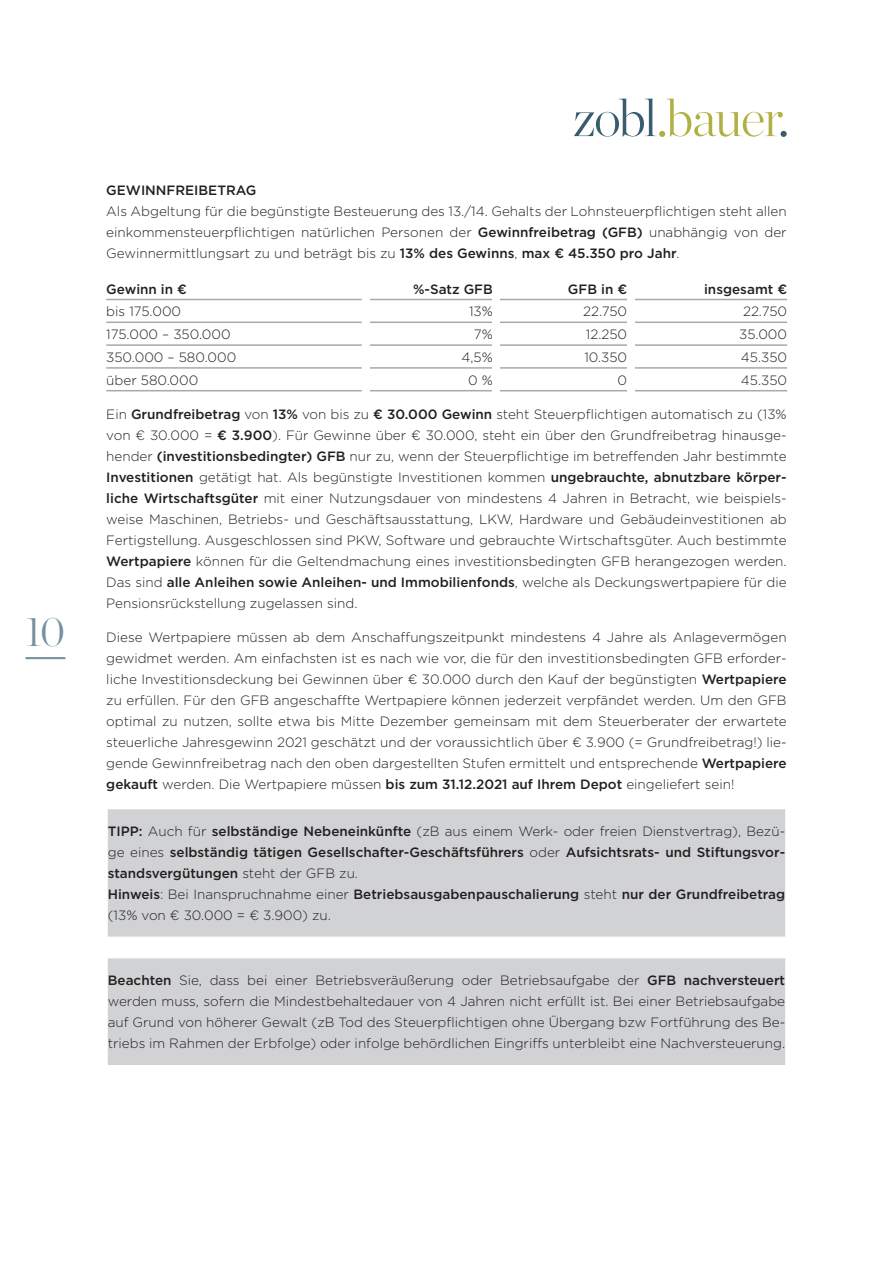
<style>
.page{position:relative;width:893px;height:1263px;background:#fff}
.page>*{position:absolute;margin:0;border:0;box-sizing:border-box;transform-origin:0 0}
.t1{font:200 42px "Chronicle Display";color:#7591a0}
.Copy_Abstand_7{font:300 13.5px/21px "Gotham";color:#231f20;text-align:justify}
.Copy{font:500 13.5px/21px "Gotham";color:#231f20;text-align:justify}
.Copy_Abstand_7-2{font:500 13.5px/21px "Gotham";color:#231f20}
.Copy_Tabelle{font:300 13.5px "Gotham";color:#231f20}
.Copy_Tabelle-2{font:500 13.5px "Gotham";color:#231f20}
.Zwischenheadline{font:500 13.5px "Gotham";color:#231f20}
.s1{font-weight:500}
.s2{font-weight:300}
</style>
<div class="page">
<svg style="left:574px;top:99px;width:209px;height:38px"></svg>
<div style="left:780px;top:131px;width:7px;height:6px;background:#395d6e;border-radius:50%"></div>
<hr style="left:26px;top:657px;width:39px;height:2px;background:#7591a0">
<hr style="left:106px;top:299px;width:255px;height:1px;background:#a8a9ad">
<hr style="left:361px;top:299px;width:132px;height:1px;background:#a8a9ad">
<hr style="left:493px;top:299px;width:134px;height:1px;background:#a8a9ad">
<hr style="left:627px;top:299px;width:160px;height:1px;background:#a8a9ad">
<hr style="left:106px;top:322px;width:255px;height:1px;background:#a8a9ad">
<hr style="left:361px;top:322px;width:132px;height:1px;background:#a8a9ad">
<hr style="left:493px;top:322px;width:134px;height:1px;background:#a8a9ad">
<hr style="left:627px;top:322px;width:160px;height:1px;background:#a8a9ad">
<hr style="left:106px;top:344px;width:255px;height:2px;background:#a8a9ad">
<hr style="left:361px;top:344px;width:132px;height:2px;background:#a8a9ad">
<hr style="left:493px;top:344px;width:134px;height:2px;background:#a8a9ad">
<hr style="left:627px;top:344px;width:160px;height:2px;background:#a8a9ad">
<hr style="left:106px;top:367px;width:255px;height:2px;background:#a8a9ad">
<hr style="left:361px;top:367px;width:132px;height:2px;background:#a8a9ad">
<hr style="left:493px;top:367px;width:134px;height:2px;background:#a8a9ad">
<hr style="left:627px;top:367px;width:160px;height:2px;background:#a8a9ad">
<hr style="left:106px;top:390px;width:255px;height:1px;background:#a8a9ad">
<hr style="left:361px;top:390px;width:132px;height:1px;background:#a8a9ad">
<hr style="left:493px;top:390px;width:134px;height:1px;background:#a8a9ad">
<hr style="left:627px;top:390px;width:160px;height:1px;background:#a8a9ad">
<div style="left:107px;top:808px;width:679px;height:129px;background:#d1d2d4"></div>
<hr style="left:106px;top:808px;width:681px;height:1px;background:#fff">
<hr style="left:106px;top:809px;width:2px;height:127px;background:#fff">
<hr style="left:785px;top:809px;width:2px;height:127px;background:#fff">
<hr style="left:106px;top:936px;width:681px;height:2px;background:#fff">
<div style="left:107px;top:957px;width:679px;height:109px;background:#d1d2d4"></div>
<hr style="left:106px;top:957px;width:681px;height:1px;background:#fff">
<hr style="left:106px;top:958px;width:2px;height:107px;background:#fff">
<hr style="left:785px;top:958px;width:2px;height:107px;background:#fff">
<hr style="left:106px;top:1065px;width:681px;height:1px;background:#fff">
<div style="left:362px;top:274px;width:8px;height:120px;background:#fff"></div>
<div style="left:492px;top:274px;width:8px;height:120px;background:#fff"></div>
<div style="left:627px;top:274px;width:8px;height:120px;background:#fff"></div>
<h1 class="t1" style="left:26px;top:600px;width:41px">10</h1>
<p class="Zwischenheadline" style="left:106px;top:181px;width:152px">GEWINNFREIBETRAG</p>
<p class="Copy_Abstand_7" style="left:106px;top:200px;width:682px">Als Abgeltung für die begünstigte Besteuerung des 13./14. Gehalts der Lohnsteuerpflichtigen steht allen einkommensteuerpflichtigen natürlichen Personen der <span class="s1">Gewinnfreibetrag (GFB)</span> unabhängig von der Gewinnermittlungsart zu und beträgt bis zu <span class="s1">13% des Gewinns</span>, <span class="s1">max € 45.350 pro Jahr</span>.</p>
<p class="Copy_Tabelle-2" style="left:106px;top:280px;width:82px">Gewinn in €</p>
<p class="Copy_Tabelle-2" style="left:413px;top:280px;width:81px">%-Satz GFB</p>
<p class="Copy_Tabelle-2" style="left:568px;top:280px;width:61px">GFB in €</p>
<p class="Copy_Tabelle-2" style="left:704px;top:280px;width:85px">insgesamt €</p>
<p class="Copy_Tabelle" style="left:106px;top:303px;width:76px">bis 175.000</p>
<p class="Copy_Tabelle" style="left:469px;top:303px;width:25px">13%</p>
<p class="Copy_Tabelle" style="left:583px;top:303px;width:46px">22.750</p>
<p class="Copy_Tabelle" style="left:743px;top:303px;width:46px">22.750</p>
<p class="Copy_Tabelle" style="left:106px;top:326px;width:126px">175.000 – 350.000</p>
<p class="Copy_Tabelle" style="left:474px;top:326px;width:21px">7%</p>
<p class="Copy_Tabelle" style="left:586px;top:326px;width:43px">12.250</p>
<p class="Copy_Tabelle" style="left:739px;top:326px;width:49px">35.000</p>
<p class="Copy_Tabelle" style="left:106px;top:349px;width:132px">350.000 – 580.000</p>
<p class="Copy_Tabelle" style="left:461px;top:349px;width:33px">4,5%</p>
<p class="Copy_Tabelle" style="left:584px;top:349px;width:44px">10.350</p>
<p class="Copy_Tabelle" style="left:741px;top:349px;width:48px">45.350</p>
<p class="Copy_Tabelle" style="left:106px;top:371px;width:94px">über 580.000</p>
<p class="Copy_Tabelle" style="left:468px;top:371px;width:26px">0 %</p>
<p class="Copy_Tabelle" style="left:618px;top:371px;width:11px">0</p>
<p class="Copy_Tabelle" style="left:741px;top:371px;width:48px">45.350</p>
<p class="Copy_Abstand_7" style="left:106px;top:404px;width:682px">Ein <span class="s1">Grundfreibetrag</span> von <span class="s1">13%</span> von bis zu <span class="s1">€ 30.000 Gewinn</span> steht Steuerpflichtigen automatisch zu (13% von € 30.000 = <span class="s1">€ 3.900</span>). Für Gewinne über € 30.000, steht ein über den Grundfreibetrag hinausge&shy;hender <span class="s1">(investitionsbedingter) GFB</span> nur zu, wenn der Steuerpflichtige im betreffenden Jahr bestimmte <span class="s1">Investitionen</span> getätigt hat. Als begünstigte Investitionen kommen <span class="s1">ungebrauchte, abnutzbare körper&shy;liche Wirtschaftsgüter</span> mit einer Nutzungsdauer von mindestens 4 Jahren in Betracht, wie beispiels&shy;weise Maschinen, Betriebs- und Geschäftsausstattung, LKW, Hardware und Gebäudeinvestitionen ab Fertigstellung. Ausgeschlossen sind PKW, Software und gebrauchte Wirtschaftsgüter. Auch bestimmte <span class="s1">Wertpapiere</span> können für die Geltendmachung eines investitionsbedingten GFB herangezogen werden.<br>Das sind <span class="s1">alle Anleihen sowie Anleihen- und Immobilienfonds</span>, welche als Deckungswertpapiere für die Pensionsrückstellung zugelassen sind.</p>
<p class="Copy_Abstand_7" style="left:106px;top:626px;width:682px">Diese Wertpapiere müssen ab dem Anschaffungszeitpunkt mindestens 4 Jahre als Anlagevermögen gewidmet werden. Am einfachsten ist es nach wie vor, die für den investitionsbedingten GFB erforder&shy;liche Investitionsdeckung bei Gewinnen über € 30.000 durch den Kauf der begünstigten <span class="s1">Wertpapiere </span>zu erfüllen. Für den GFB angeschaffte Wertpapiere können jederzeit verpfändet werden. Um den GFB optimal zu nutzen, sollte etwa bis Mitte Dezember gemeinsam mit dem Steuerberater der erwartete steuerliche Jahresgewinn 2021 geschätzt und der voraussichtlich über € 3.900 (= Grundfreibetrag!) lie&shy;gende Gewinnfreibetrag nach den oben dargestellten Stufen ermittelt und entsprechende <span class="s1">Wertpapiere gekauft</span> werden. Die Wertpapiere müssen <span class="s1">bis zum 31.12.2021 auf Ihrem Depot</span> eingeliefert sein!</p>
<p class="Copy" style="left:108px;top:821px;width:679px">TIPP: <span class="s2">Auch für</span> selbständige Nebeneinkünfte <span class="s2">(zB aus einem Werk- oder freien Dienstvertrag), Bezü&shy;ge eines</span> selbständig tätigen Gesellschafter-Geschäftsführers <span class="s2">oder</span> Aufsichtsrats- und Stiftungsvor&shy;standsvergütungen <span class="s2">steht der GFB zu.</span></p>
<p class="Copy_Abstand_7-2" style="left:108px;top:884px;width:679px">Hinweis<span class="s2">: Bei Inanspruchnahme einer</span> Betriebsausgabenpauschalierung <span class="s2">steht</span> nur der Grundfreibetrag <span class="s2">(13% von € 30.000 = € 3.900) zu.</span></p>
<p class="Copy_Abstand_7" style="left:108px;top:970px;width:679px"><span class="s1">Beachten</span> Sie, dass bei einer Betriebsveräußerung oder Betriebsaufgabe der <span class="s1">GFB nachversteuert </span>werden muss, sofern die Mindestbehaltedauer von 4 Jahren nicht erfüllt ist. Bei einer Betriebsaufgabe auf Grund von höherer Gewalt (zB Tod des Steuerpflichtigen ohne Übergang bzw Fortführung des Be&shy;triebs im Rahmen der Erbfolge) oder infolge behördlichen Eingriffs unterbleibt eine Nachversteuerung.</p>
</div>
